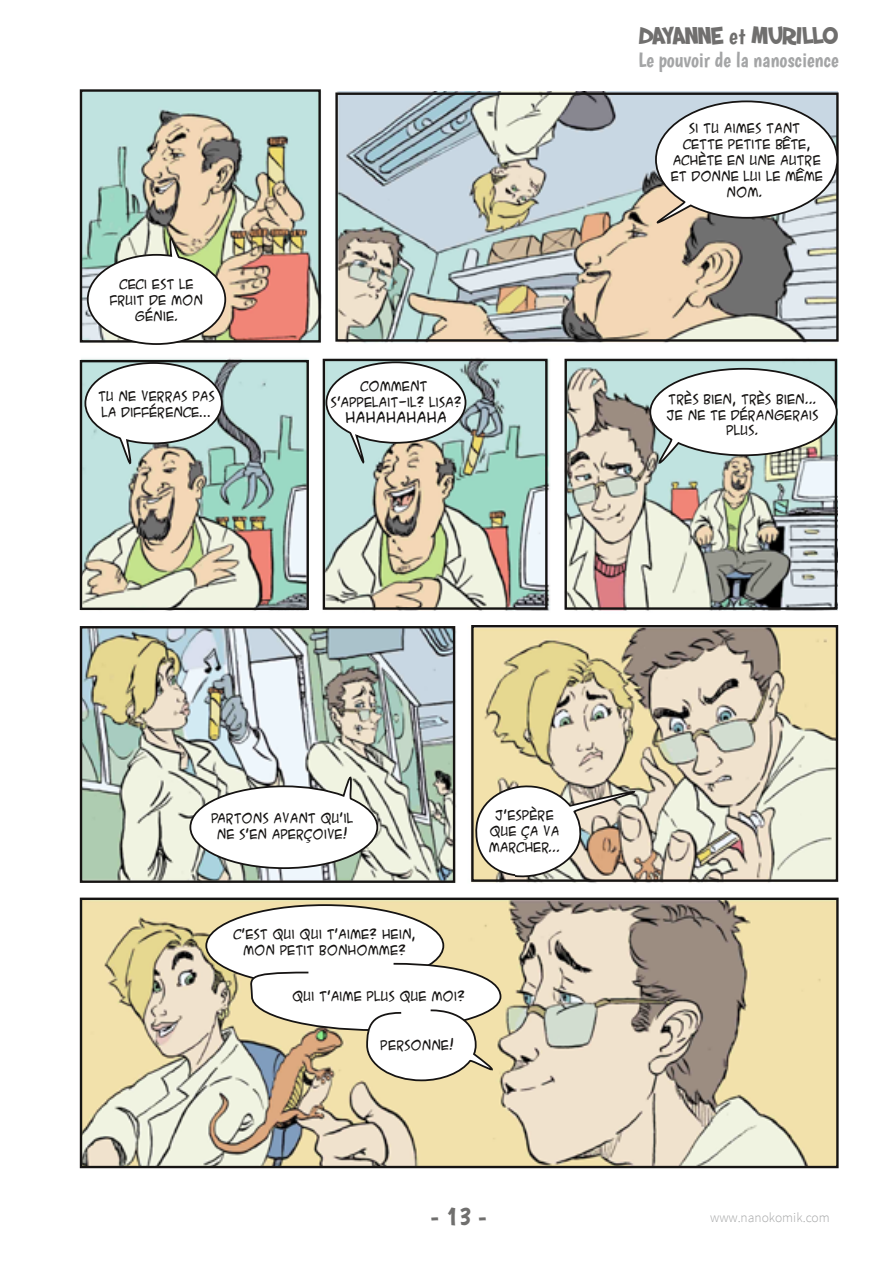
<style>
.page{position:relative;width:893px;height:1263px;background:#fff}
.page>*{position:absolute;margin:0;border:0;box-sizing:border-box;transform-origin:0 0}
.t1{font:27px "Boogaloo";color:#706f6e}
.t2{font:700 24.75px "SF Slapstick Comic";color:#706f6e}
.t3{font:21px "Boogaloo";color:#a4a5a6}
.t4{font:14.85px "ACME Secret Agent";color:#161413}
.t5{font:300 13.5px "Source Sans Pro";color:#a4a5a6}
.t6{font:12.75px/15.9px "ACME Secret Agent";color:#161413;text-align:center}
.s1{font-family:"Boogaloo";font-weight:400;font-size:24px}
.s2{font-family:"Abyssinica SIL"}
</style>
<div class="page">
<img style="left:81px;top:92px;width:756px;height:1073px">
<div style="left:80px;top:89px;width:241px;height:254px;border:2px solid #161413"></div>
<div style="left:335px;top:92px;width:504px;height:250px;border:2px solid #161413"></div>
<div style="left:80px;top:360px;width:229px;height:250px;border:2px solid #161413"></div>
<div style="left:323px;top:359px;width:225px;height:251px;border:2px solid #161413"></div>
<div style="left:564px;top:359px;width:273px;height:251px;border:2px solid #161413"></div>
<div style="left:471px;top:625px;width:367px;height:257px;border:2px solid #161413"></div>
<div style="left:80px;top:626px;width:375px;height:257px;border:2px solid #161413"></div>
<div style="left:80px;top:897px;width:759px;height:271px;border:2px solid #161413"></div>
<svg style="left:619px;top:100px;width:220px;height:145px"></svg>
<svg style="left:86px;top:215px;width:141px;height:131px"></svg>
<svg style="left:84px;top:361px;width:140px;height:131px"></svg>
<svg style="left:325px;top:360px;width:142px;height:137px"></svg>
<svg style="left:639px;top:367px;width:199px;height:122px"></svg>
<svg style="left:189px;top:754px;width:190px;height:116px"></svg>
<svg style="left:474px;top:772px;width:238px;height:107px"></svg>
<div style="left:206px;top:905px;width:237px;height:81px;background:#fff;border-radius:50%"></div>
<svg style="left:240px;top:962px;width:276px;height:123px"></svg>
<h2 class="t2" style="left:639px;top:19px;width:200px">DAYANNE <span class="s1">et</span> MURILLO</h2>
<h3 class="t3" style="left:638px;top:47px;width:202px">Le pouvoir de la nanoscience</h3>
<p class="t6" style="left:110px;top:276px;width:95px">CECI EST LE<br>FRUIT DE MON<br>GÉNIE.</p>
<p class="t6" style="left:98px;top:388px;width:118px;text-align:left">TU NE VERRAS PAS<br>LA DIFFÉRENCE<span class="s2">...</span></p>
<p class="t6" style="left:331px;top:378px;width:132px">COMMENT<br>S'APPELAIT‐IL? LISA?</p>
<p class="t4" style="left:345px;top:406px;width:103px">HAHAHAHAHA</p>
<p class="t6" style="left:671px;top:120px;width:154px">SI TU AIMES TANT<br>CETTE PETITE BÊTE,<br>ACHÈTE EN UNE AUTRE<br>ET DONNE LUI LE MÊME<br>NOM.</p>
<p class="t6" style="left:666px;top:390px;width:154px">TRÈS BIEN, TRÈS BIEN...<br>JE NE TE DÉRANGERAIS<br>PLUS.</p>
<p class="t6" style="left:211px;top:810px;width:143px">PARTONS AVANT QU'IL<br>NE S'EN APERÇOIVE!</p>
<p class="t6" style="left:489px;top:807px;width:73px">J’ESPÈRE<br>QUE ÇA VA<br>MARCHER...</p>
<p class="t6" style="left:233px;top:926px;width:184px">C’EST QUI QUI T'AIME? HEIN,<br>MON PETIT BONHOMME?</p>
<p class="t6" style="left:292px;top:988px;width:174px">QUI T’AIME PLUS QUE MOI?</p>
<p class="t6" style="left:380px;top:1037px;width:75px">PERSONNE!</p>
<h1 class="t1" style="left:430px;top:1199px;width:58px">- 13 -</h1>
<p class="t5" style="left:710px;top:1209px;width:121px">www.nanokomik.com</p>
</div>
